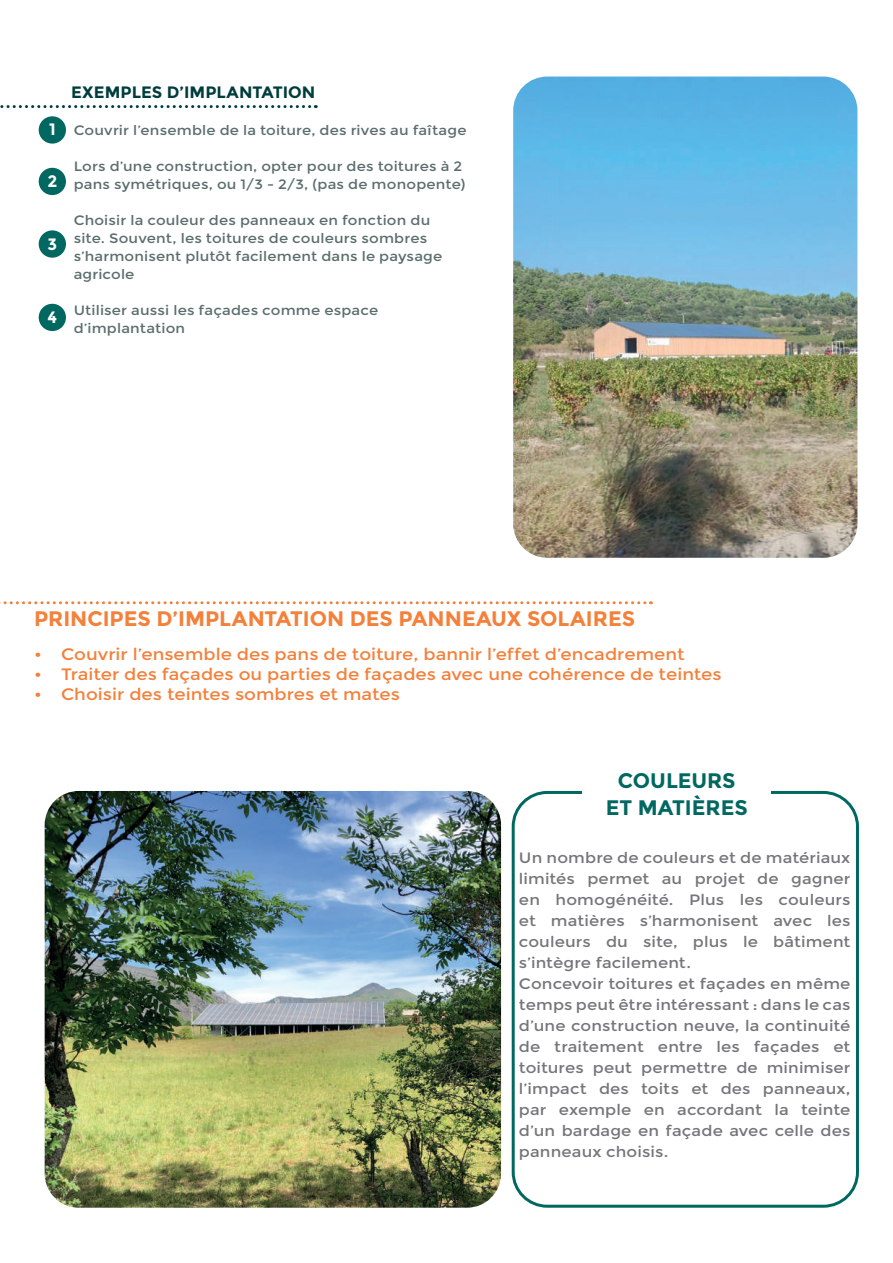
<style>
.page{position:relative;width:893px;height:1263px;background:#fff}
.page>*{position:absolute;margin:0;border:0;box-sizing:border-box;transform-origin:0 0}
.t1{font:700 21px "Montserrat";color:#f4803a}
.t2{font:700 21px/27px "Montserrat";color:#006860;text-align:center}
.t3{font:16.5px "Montserrat";letter-spacing:.005em;color:#f4803a;scale:1.1 1}
.t4{font:700 16.5px "Montserrat";letter-spacing:.005em;color:#003d3d}
.t5{font:700 16.5px "Montserrat";color:#fff}
.t6{font:15px/21px "Montserrat";letter-spacing:.005em;color:#757679;scale:1.1 1}
.t7{font:13.5px/18px "Montserrat";letter-spacing:.01em;color:#5c6d6d;scale:1.1 1}
</style>
<div class="page">
<div style="left:512px;top:791px;width:347px;height:417px;border:3px solid #006860;border-radius:34px"></div>
<img style="left:513px;top:77px;width:344px;height:481px">
<img style="left:45px;top:791px;width:456px;height:417px">
<svg style="left:0;top:601px;width:651px;height:3px"></svg>
<div style="left:583px;top:760px;width:188px;height:62px;background:#fff"></div>
<div style="left:39px;top:116px;width:27px;height:28px;background:#006860;border-radius:50%"></div>
<div style="left:39px;top:168px;width:27px;height:27px;background:#006860;border-radius:50%"></div>
<div style="left:39px;top:230px;width:27px;height:28px;background:#006860;border-radius:50%"></div>
<div style="left:39px;top:304px;width:27px;height:27px;background:#006860;border-radius:50%"></div>
<svg style="left:0;top:105px;width:316px;height:3px"></svg>
<p class="t5" style="left:49px;top:120px;width:8px">1</p>
<p class="t5" style="left:48px;top:171px;width:11px">2</p>
<p class="t5" style="left:48px;top:234px;width:11px">3</p>
<p class="t5" style="left:48px;top:307px;width:11px">4</p>
<p class="t4" style="left:71px;top:83px;width:246px">EXEMPLES D’IMPLANTATION</p>
<p class="t7" style="left:74px;top:121px;width:359px">Couvrir l’ensemble de la toiture, des rives au faîtage</p>
<p class="t7" style="left:74px;top:157px;width:358px">Lors d’une construction, opter pour des toitures à 2 pans symétriques, ou 1/3 - 2/3, (pas de monopente)</p>
<p class="t7" style="left:74px;top:211px;width:337px">Choisir la couleur des panneaux en fonction du site. Souvent, les toitures de couleurs sombres s’harmonisent plutôt facilement dans le paysage agricole</p>
<p class="t7" style="left:74px;top:301px;width:278px">Utiliser aussi les façades comme espace d’implantation</p>
<h1 class="t1" style="left:34px;top:606px;width:603px">PRINCIPES D’IMPLANTATION DES PANNEAUX SOLAIRES</h1>
<p class="t3" style="left:34px;top:645px;width:593px">• Couvrir l’ensemble des pans de toiture, bannir l’effet d’encadrement</p>
<p class="t3" style="left:34px;top:665px;width:627px">• Traiter des façades ou parties de façades avec une cohérence de teintes</p>
<p class="t3" style="left:34px;top:685px;width:334px">• Choisir des teintes sombres et mates</p>
<h1 class="t2" style="left:606px;top:767px;width:144px">COULEURS<br>ET MATIÈRES</h1>
<p class="t6" style="left:519px;top:847px;width:303px">Un nombre de couleurs et de matériaux limités permet au projet de gagner en homogénéité. Plus les couleurs et matières s’harmonisent avec les couleurs du site, plus le bâtiment s’intègre facilement.<br>Concevoir toitures et façades en même temps peut être intéressant : dans le cas d’une construction neuve, la continuité de traitement entre les façades et toitures peut permettre de minimiser l’impact des toits et des panneaux, par exemple en accordant la teinte d’un bardage en façade avec celle des panneaux choisis.</p>
</div>
